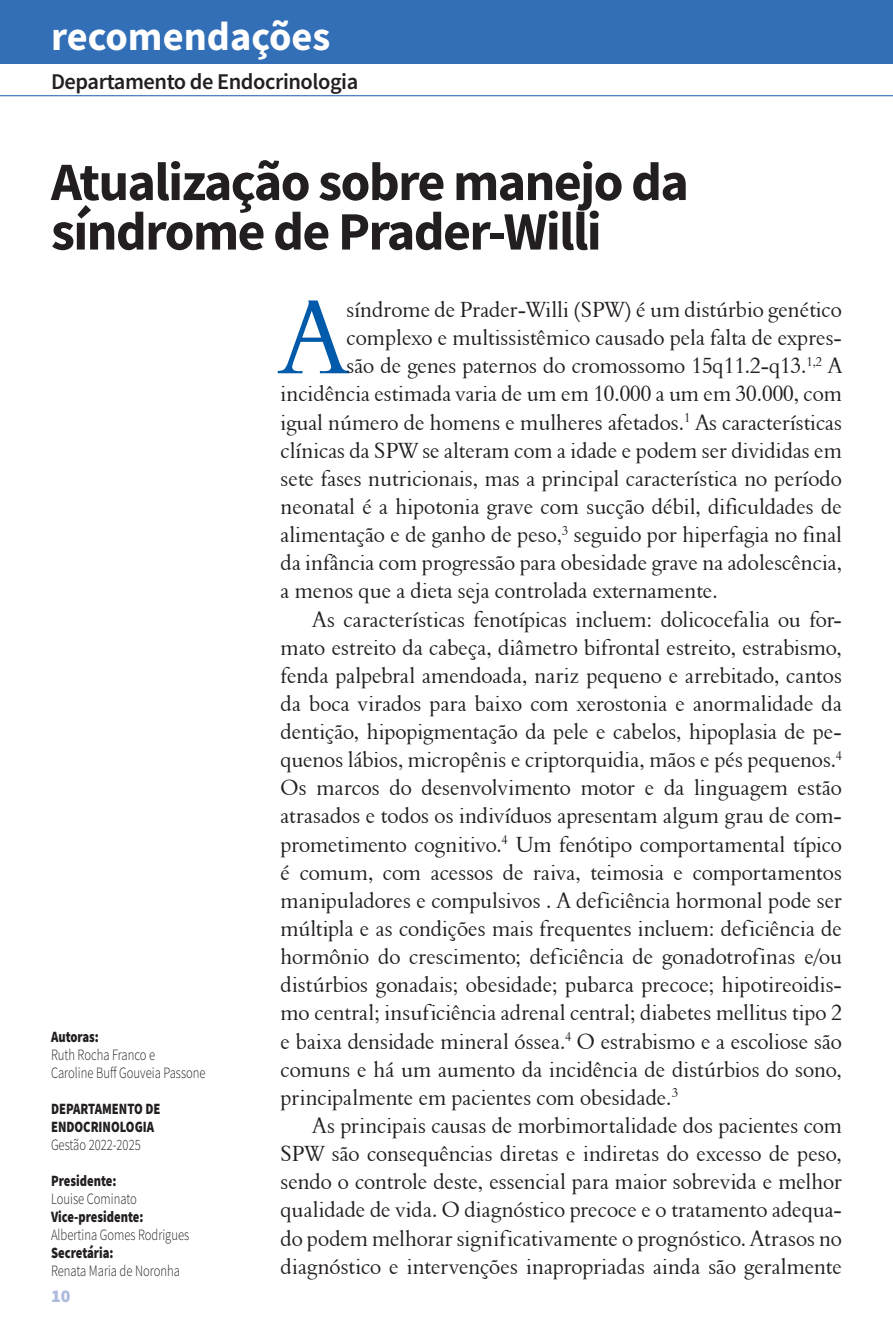
<style>
.page{position:relative;width:893px;height:1340px;background:#fff}
.page>*{position:absolute;margin:0;border:0;box-sizing:border-box;transform-origin:0 0}
.t1{font:106.88px "Aldine 401 BT Roman A";color:#015aaa;scale:.95 1}
.t2{font:700 54px/49.5px "Source Sans Pro";letter-spacing:-.03em;color:#231f20}
.t3{font:700 40.5px "Source Sans Pro";color:#fff}
.texto{font:22.5px/28.1px "Aldine 401 BT Roman A";color:#231f20;text-align:justify;scale:.95 1}
.t4{font:600 22.5px "Source Sans Pro";letter-spacing:-.02em;color:#231f20}
.t5{font:900 18px "Source Sans Pro";color:#aebade}
.t6{font:300 15.75px "Source Sans Pro";color:#231f20;scale:.8 1}
.t7{font:900 15.75px/18px "Source Sans Pro";color:#231f20;scale:.8 1}
</style>
<div class="page">
<div style="left:0;top:0;width:893px;height:64px;background:#326fb7"></div>
<hr style="left:0;top:95px;width:893px;height:1px;background:#326fb7">
<p class="t3" style="left:51px;top:10px;width:281px">recomendações</p>
<p class="t4" style="left:51px;top:66px;width:309px">Departamento de Endocrinologia</p>
<p class="t2" style="left:51px;top:156px;width:639px">Atualização sobre manejo da síndrome de Prader-Willi</p>
<p class="t7" style="left:51px;top:1027px;width:61px">Autoras:</p>
<p class="t6" style="left:51px;top:1045px;width:132px">Ruth Rocha Franco e</p>
<p class="t6" style="left:51px;top:1063px;width:195px">Caroline Buff Gouveia Passone</p>
<p class="t7" style="left:51px;top:1099px;width:138px">DEPARTAMENTO DE<br>ENDOCRINOLOGIA</p>
<p class="t6" style="left:51px;top:1135px;width:114px">Gestão 2022-2025</p>
<p class="t7" style="left:51px;top:1171px;width:83px">Presidente:</p>
<p class="t6" style="left:51px;top:1189px;width:109px">Louise Cominato</p>
<p class="t7" style="left:51px;top:1207px;width:117px">Vice-presidente:</p>
<p class="t6" style="left:51px;top:1225px;width:174px">Albertina Gomes Rodrigues</p>
<p class="t7" style="left:51px;top:1243px;width:80px">Secretária:</p>
<p class="t6" style="left:51px;top:1261px;width:163px">Renata Maria de Noronha</p>
<p class="t5" style="left:51px;top:1283px;width:21px">10</p>
<p class="t1" style="left:281px;top:272px;width:71px">A</p>
<p class="texto" style="left:347px;top:295px;width:523px">síndrome de Prader-Willi (SPW) é um distúrbio genético</p>
<p class="texto" style="left:347px;top:323px;width:523px">complexo e multissistêmico causado pela falta de expres-</p>
<p class="texto" style="left:347px;top:351px;width:523px">são de genes paternos do cromossomo 15q11.2-q13.<sup>1,2</sup> A</p>
<p class="texto" style="left:281px;top:379px;width:592px">incidência estimada varia de um em 10.000 a um em 30.000, com</p>
<p class="texto" style="left:281px;top:407px;width:592px">igual número de homens e mulheres afetados.<sup>1</sup> As características</p>
<p class="texto" style="left:281px;top:436px;width:592px">clínicas da SPW se alteram com a idade e podem ser divididas em</p>
<p class="texto" style="left:281px;top:464px;width:592px">sete fases nutricionais, mas a principal característica no período</p>
<p class="texto" style="left:281px;top:492px;width:592px">neonatal é a hipotonia grave com sucção débil, dificuldades de</p>
<p class="texto" style="left:281px;top:520px;width:592px">alimentação e de ganho de peso,<sup>3</sup> seguido por hiperfagia no final</p>
<p class="texto" style="left:281px;top:548px;width:592px">da infância com progressão para obesidade grave na adolescência,</p>
<p class="texto" style="left:281px;top:576px;width:461px">a menos que a dieta seja controlada externamente.</p>
<p class="texto" style="left:281px;top:604px;width:592px;text-indent:32px">As características fenotípicas incluem: dolicocefalia ou for&shy;mato estreito da cabeça, diâmetro bifrontal estreito, estrabismo, fenda palpebral amendoada, nariz pequeno e arrebitado, cantos da boca virados para baixo com xerostonia e anormalidade da dentição, hipopigmentação da pele e cabelos, hipoplasia de pe&shy;quenos lábios, micropênis e criptorquidia, mãos e pés pequenos.<sup>4<br></sup>Os marcos do desenvolvimento motor e da linguagem estão atrasados e todos os indivíduos apresentam algum grau de com&shy;prometimento cognitivo.<sup>4</sup> Um fenótipo comportamental típico é comum, com acessos de raiva, teimosia e comportamentos manipuladores e compulsivos . A deficiência hormonal pode ser múltipla e as condições mais frequentes incluem: deficiência de hormônio do crescimento; deficiência de gonadotrofinas e/ou distúrbios gonadais; obesidade; pubarca precoce; hipotireoidis&shy;mo central; insuficiência adrenal central; diabetes mellitus tipo 2 e baixa densidade mineral óssea.<sup>4</sup> O estrabismo e a escoliose são comuns e há um aumento da incidência de distúrbios do sono, principalmente em pacientes com obesidade.<sup>3</sup></p>
<p class="texto" style="left:281px;top:1111px;width:592px;text-indent:32px">As principais causas de morbimortalidade dos pacientes com SPW são consequências diretas e indiretas do excesso de peso, sendo o controle deste, essencial para maior sobrevida e melhor qualidade de vida. O diagnóstico precoce e o tratamento adequa&shy;do podem melhorar significativamente o prognóstico. Atrasos no diagnóstico e intervenções inapropriadas ainda são geralmente</p>
</div>
